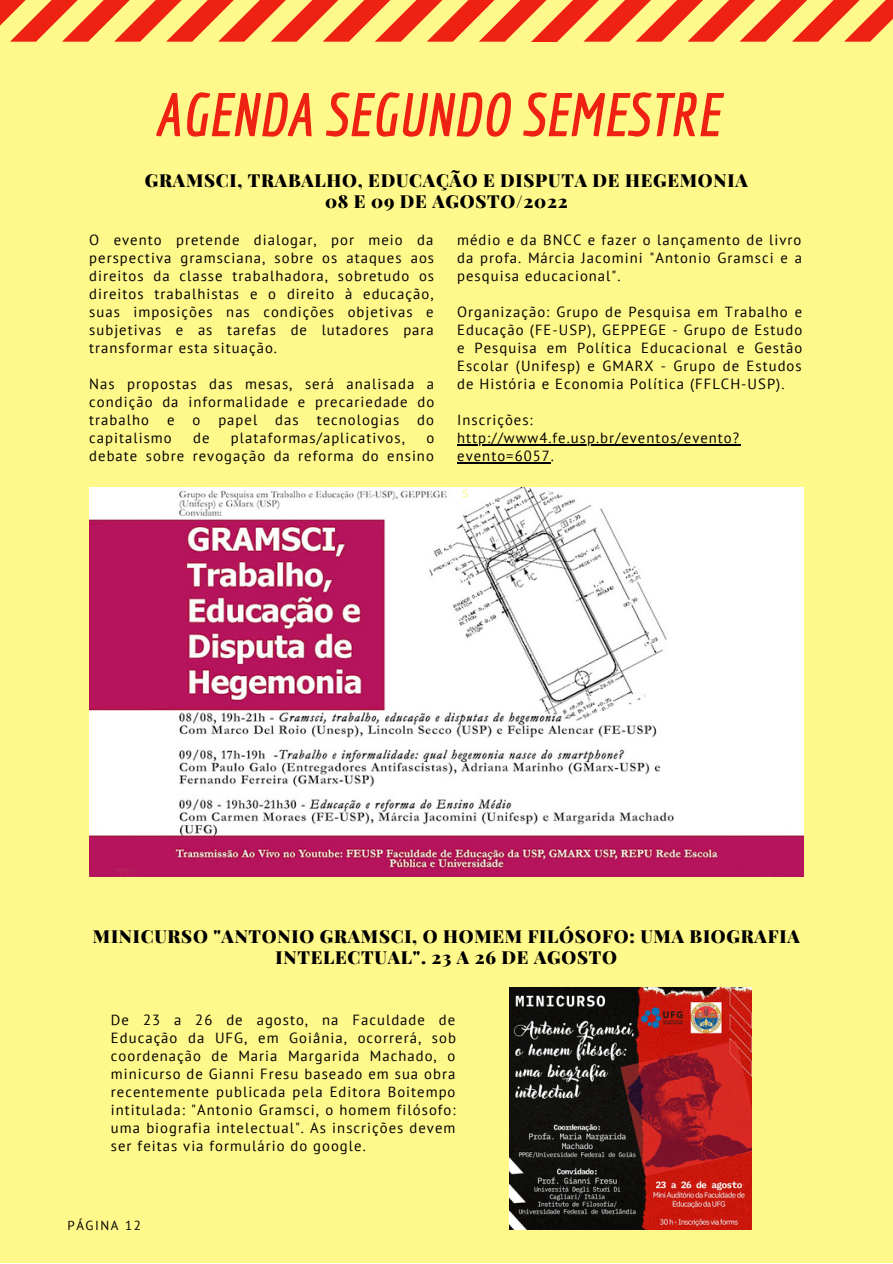
<style>
.page{position:relative;width:893px;height:1264px;background:#fff}
.page>*{position:absolute;margin:0;border:0;box-sizing:border-box;transform-origin:0 0}
.t1{font:italic 700 60px "Economica";color:#ee2112}
.t2{font:900 18px/21.3px "Playfair Display";letter-spacing:.04em;color:#000;text-align:center}
.t3{font:14.7px/18px "PT Sans";letter-spacing:.07em;color:#000;text-align:justify}
.t4{font:14.7px "PT Sans";color:#fff88a}
.t5{font:13.05px "PT Sans";letter-spacing:.12em;color:#000}
</style>
<div class="page">
<div style="left:0;top:0;width:892px;height:1262px;background:#fff88a"></div>
<svg style="left:0;top:0;width:892px;height:42px"></svg>
<img style="left:89px;top:487px;width:714px;height:389px">
<img style="left:509px;top:987px;width:242px;height:242px">
<hr style="left:457px;top:444px;width:283px;height:1px;background:#000">
<hr style="left:457px;top:462px;width:93px;height:1px;background:#000">
<h1 class="t1" style="left:155px;top:79px;width:566px">AGENDA SEGUNDO SEMESTRE</h1>
<p class="t2" style="left:145px;top:169px;width:604px">GRAMSCI, TRABALHO, EDUCAÇÃO E DISPUTA DE HEGEMONIA<br>08 E 09 DE AGOSTO/2022</p>
<p class="t3" style="left:457px;top:231px;width:346px">médio e da BNCC e fazer o lançamento de livro da profa. Márcia Jacomini "Antonio Gramsci e a pesquisa educacional".</p>
<p class="t3" style="left:457px;top:302px;width:346px">Organização: Grupo de Pesquisa em Trabalho e Educação (FE-USP), GEPPEGE - Grupo de Estudo e Pesquisa em Política Educacional e Gestão Escolar (Unifesp) e GMARX - Grupo de Estudos de História e Economia Política (FFLCH-USP).</p>
<p class="t3" style="left:457px;top:410px;width:283px;text-align:left">Inscrições: http://www4.fe.usp.br/eventos/evento? evento=6057.</p>
<p class="t4" style="left:462px;top:482px;width:8px">s</p>
<p class="t3" style="left:89px;top:231px;width:346px">O evento pretende dialogar, por meio da perspectiva gramsciana, sobre os ataques aos direitos da classe trabalhadora, sobretudo os direitos trabalhistas e o direito à educação, suas imposições nas condições objetivas e subjetivas e as tarefas de lutadores para transformar esta situação.</p>
<p class="t3" style="left:89px;top:374px;width:346px">Nas propostas das mesas, será analisada a condição da informalidade e precariedade do trabalho e o papel das tecnologias do capitalismo</p>
<p class="t3" style="left:193px;top:428px;width:18px">de</p>
<p class="t3" style="left:231px;top:428px;width:176px">plataformas/aplicativos,</p>
<p class="t3" style="left:89px;top:428px;width:346px;text-align:right">o<br>debate sobre revogação da reforma do ensino</p>
<p class="t2" style="left:93px;top:924px;width:708px">MINICURSO "ANTONIO GRAMSCI, O HOMEM FILÓSOFO: UMA BIOGRAFIA<br>INTELECTUAL". 23 A 26 DE AGOSTO</p>
<p class="t3" style="left:111px;top:1010px;width:346px">De 23 a 26 de agosto, na Faculdade de Educação da UFG, em Goiânia, ocorrerá, sob coordenação de Maria Margarida Machado, o minicurso de Gianni Fresu baseado em sua obra recentemente publicada pela Editora Boitempo intitulada: "Antonio Gramsci, o homem filósofo: uma biografia intelectual". As inscrições devem ser feitas via formulário do google.</p>
<p class="t5" style="left:67px;top:1216px;width:75px">PÁGINA 12</p>
</div>
